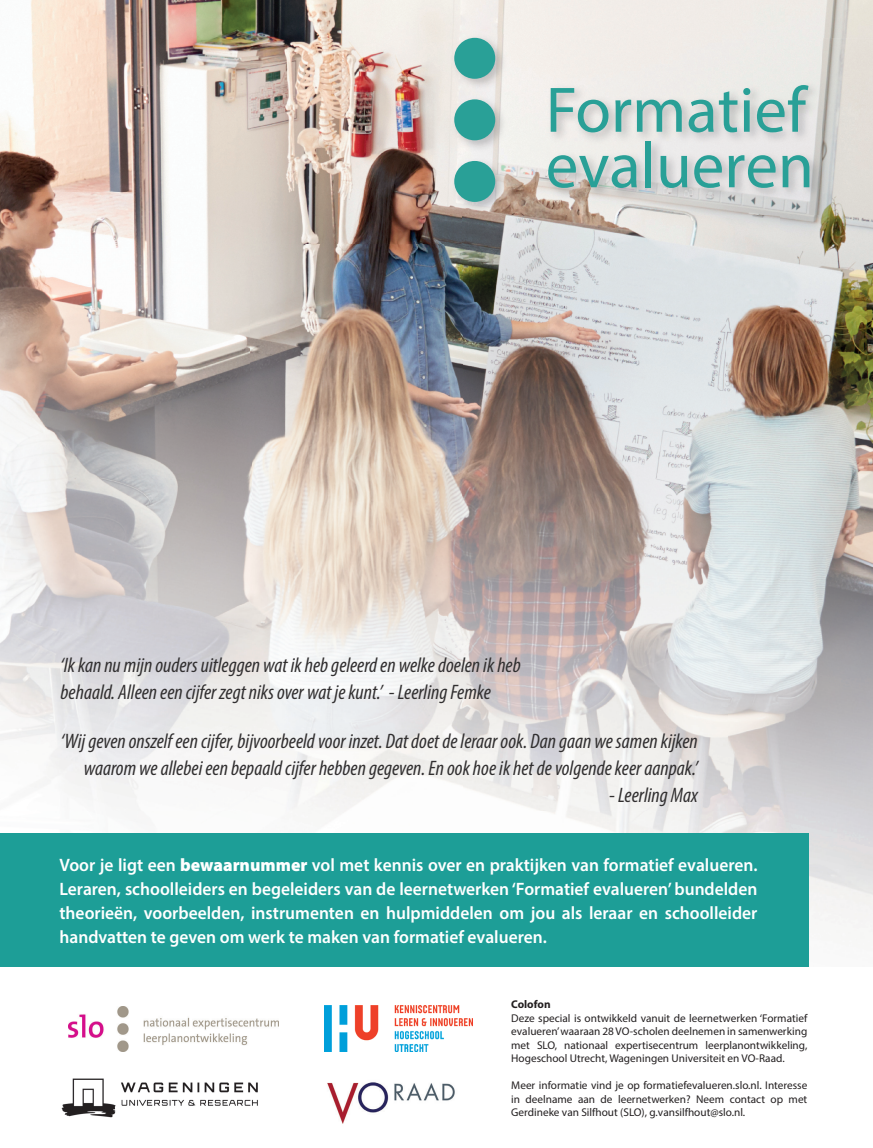
<style>
.page{position:relative;width:873px;height:1148px;background:#fff}
.page>*{position:absolute;margin:0;border:0;box-sizing:border-box;transform-origin:0 0}
.t1{font:64.8px/55.5px "Myriad Pro";color:#29a097}
.t2{font:italic condensed 21px/27px "Myriad Pro";color:#312f30}
.t3{font:600 18px/24px "Myriad Pro";color:#fff;text-align:justify}
.t4{font:11.25px/13.5px "Myriad Pro";color:#231f20;text-align:justify}
.t5{font:700 11.25px "Myriad Pro";color:#231f20}
.s1{font-weight:900}
</style>
<div class="page">
<img style="left:0;top:0;width:462px;height:816px">
<img style="left:462px;top:0;width:410px;height:38px">
<img style="left:779px;top:38px;width:93px;height:928px">
<img style="left:462px;top:214px;width:317px;height:619px">
<div style="left:0;top:833px;width:808px;height:133px;background:#1d9e97"></div>
<img style="left:450px;top:34px;width:371px;height:180px">
<div style="left:454px;top:38px;width:41px;height:41px;background:#29a097;border-radius:50%"></div>
<div style="left:454px;top:99px;width:41px;height:41px;background:#29a097;border-radius:50%"></div>
<div style="left:454px;top:161px;width:41px;height:41px;background:#29a097;border-radius:50%"></div>
<img style="left:69px;top:1006px;width:210px;height:45px">
<img style="left:327px;top:1082px;width:128px;height:42px">
<img style="left:324px;top:1006px;width:148px;height:46px">
<img style="left:61px;top:1078px;width:197px;height:40px">
<h1 class="t1" style="left:545px;top:81px;width:269px">Formatief evalueren</h1>
<h2 class="t2" style="left:60px;top:651px;width:461px">‘Ik kan nu mijn ouders uitleggen wat ik heb geleerd en welke doelen ik heb behaald. Alleen een cijfer zegt niks over wat je kunt.’ - Leerling Femke</h2>
<h2 class="t2" style="left:61px;top:727px;width:638px;text-align:right">‘Wij geven onszelf een cijfer, bijvoorbeeld voor inzet. Dat doet de leraar ook. Dan gaan we samen kijken waarom we allebei een bepaald cijfer hebben gegeven. En ook hoe ik het de volgende keer aanpak.’</h2>
<h2 class="t2" style="left:609px;top:781px;width:90px">- Leerling Max</h2>
<p class="t3" style="left:59px;top:853px;width:699px">Voor je ligt een <span class="s1">bewaarnummer</span> vol met kennis over en praktijken van formatief evalueren.<br>Leraren, schoolleiders en begeleiders van de leernetwerken ‘Formatief evalueren’ bundelden theorieën, voorbeelden, instrumenten en hulpmiddelen om jou als leraar en schoolleider handvatten te geven om werk te maken van formatief evalueren.</p>
<p class="t5" style="left:511px;top:997px;width:41px">Colofon</p>
<p class="t4" style="left:511px;top:1011px;width:297px">Deze special is ontwikkeld vanuit de leernetwerken ‘Formatief evalueren’ waaraan 28 VO-scholen deelnemen in samenwerking met SLO, nationaal expertisecentrum leerplan ontwikkeling, Hogeschool Utrecht, Wageningen Universiteit en VO-Raad.</p>
<p class="t4" style="left:511px;top:1079px;width:297px">Meer informatie vind je op formatiefevalueren.slo.nl. Interesse in deelname aan de leernetwerken? Neem contact op met Gerdineke van Silfhout (SLO), g.vansilfhout@slo.nl.</p>
</div>
